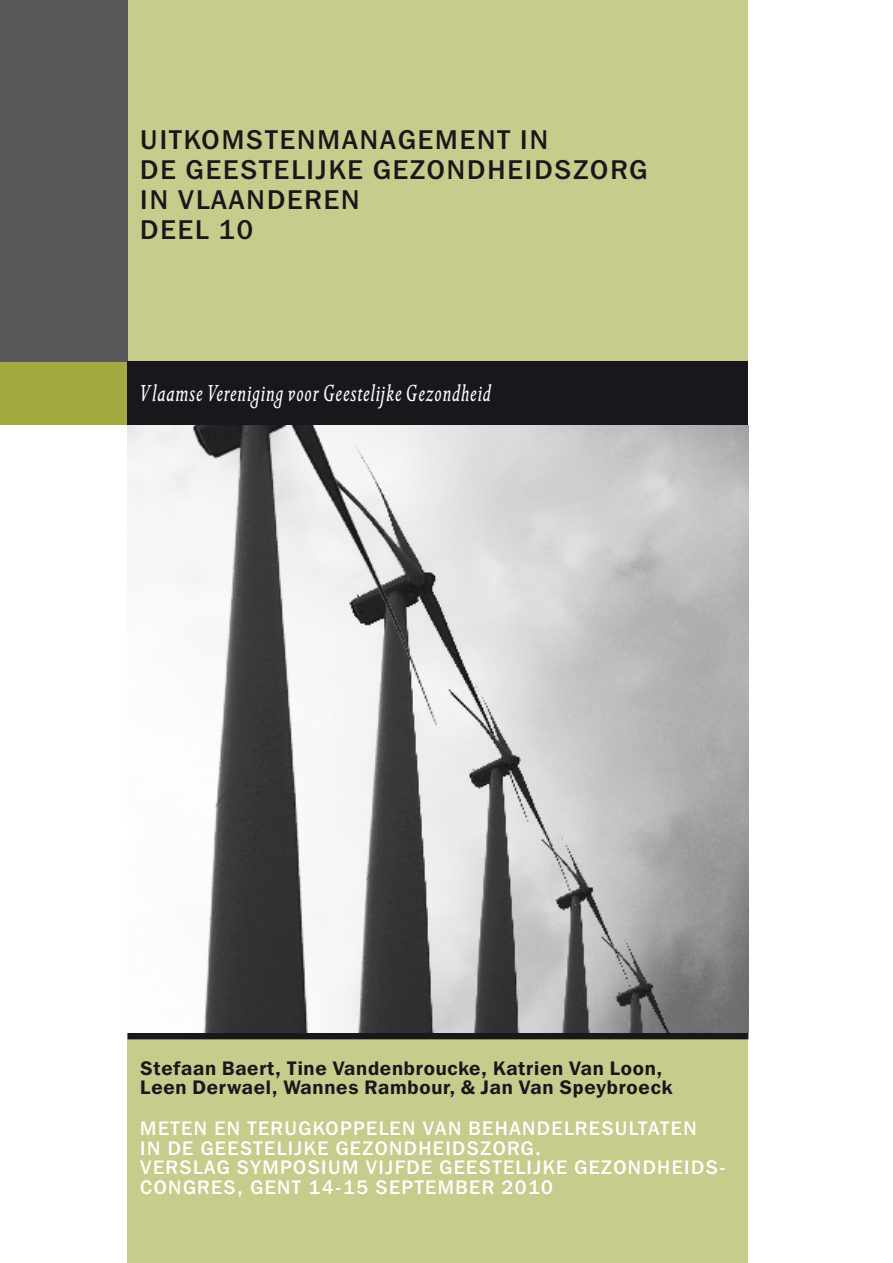
<style>
.page{position:relative;width:893px;height:1263px;background:#fff}
.page>*{position:absolute;margin:0;border:0;box-sizing:border-box;transform-origin:0 0}
.t1{font:500 27px/30px "Franklin Gothic IT Cby BT";letter-spacing:.075em;color:#1a171c}
.t2{font:italic 24px "Golden Cockerel ITC";letter-spacing:.05em;color:#fff;scale:.75 1}
.t3{font:500 19.5px/19.5px "Franklin Gothic IT Cby BT";letter-spacing:.075em;color:#fff}
.t4{font:600 19.5px/19.5px "Franklin Gothic IT Cby BT";letter-spacing:.04em;color:#1a171c}
</style>
<div class="page">
<div style="left:128px;top:1033px;width:620px;height:230px;background:#c7cb8c"></div>
<div style="left:128px;top:0;width:620px;height:361px;background:#c7cb8c"></div>
<div style="left:0;top:361px;width:128px;height:64px;background:#a2a93f"></div>
<div style="left:0;top:0;width:128px;height:361px;background:#58585a"></div>
<div style="left:128px;top:361px;width:620px;height:64px;background:#1a171c"></div>
<div style="left:128px;top:1027px;width:620px;height:12px;background:#1a171c"></div>
<img style="left:127px;top:426px;width:621px;height:607px">
<h1 class="t1" style="left:140px;top:124px;width:508px">UITKOMSTENMANAGEMENT IN<br>DE GEESTELIJKE GEZONDHEIDSZORG<br>IN VLAANDEREN<br>DEEL 10</h1>
<p class="t2" style="left:140px;top:379px;width:469px">Vlaamse Vereniging voor Geestelijke Gezondheid</p>
<p class="t4" style="left:140px;top:1057px;width:534px">Stefaan Baert, Tine Vandenbroucke, Katrien Van Loon,<br>Leen Derwael, Wannes Rambour, &amp; Jan Van Speybroeck</p>
<p class="t3" style="left:140px;top:1118px;width:587px">METEN EN TERUGKOPPELEN VAN BEHANDELRESULTATEN<br>IN DE GEESTELIJKE GEZONDHEIDSZORG.<br>VERSLAG SYMPOSIUM VIJFDE GEESTELIJKE GEZONDHEIDS-CONGRES, GENT 14-15 SEPTEMBER 2010</p>
</div>
